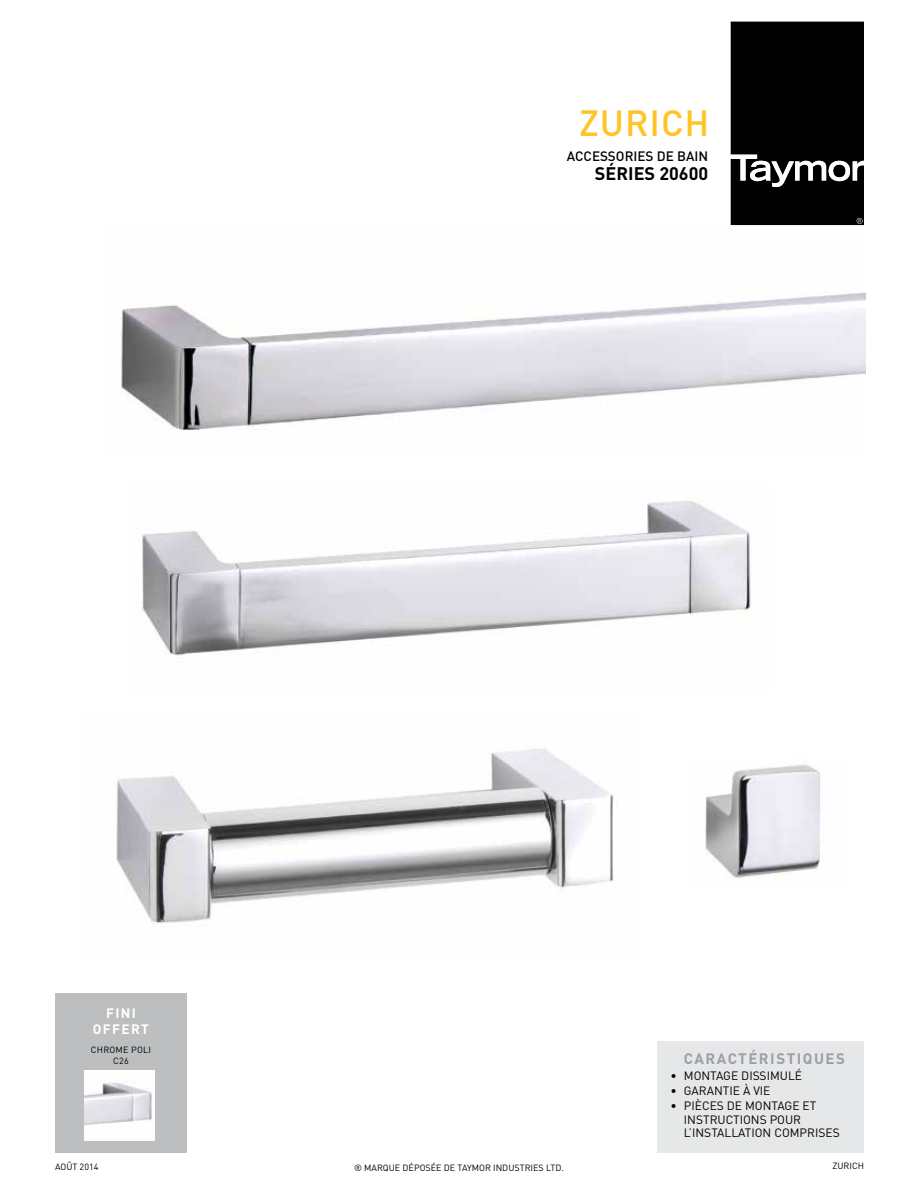
<style>
.page{position:relative;width:918px;height:1188px;background:#fff}
.page>*{position:absolute;margin:0;border:0;box-sizing:border-box;transform-origin:0 0}
.t1{font:500 36px "DIN";color:#ffc425}
.t2{font:700 18px "DIN";color:#000}
.t3{font:700 15px "DIN";letter-spacing:.1em;color:#9d9fa2}
.t4{font:500 13.5px "DIN";color:#000}
.t5{font:700 13.5px/16.5px "DIN";letter-spacing:.1em;color:#fff;text-align:center}
.t6{font:12px/13.5px "DIN";color:#000}
.t7{font:9px "DIN";color:#000}
.t8{font:9px/10.5px "DIN";letter-spacing:.025em;color:#000;text-align:center}
</style>
<div class="page">
<img style="left:121px;top:225px;width:744px;height:205px">
<div style="left:731px;top:22px;width:133px;height:203px;background:#000"></div>
<div style="left:55px;top:994px;width:132px;height:159px;background:#bcbec0"></div>
<div style="left:658px;top:1041px;width:206px;height:111px;background:#e6e7e8"></div>
<div style="left:84px;top:1070px;width:71px;height:71px;background:#fff"></div>
<img style="left:84px;top:1082px;width:68px;height:44px">
<img style="left:116px;top:748px;width:501px;height:176px">
<img style="left:705px;top:764px;width:116px;height:114px">
<img style="left:141px;top:501px;width:610px;height:155px">
<h1 class="t1" style="left:579px;top:100px;width:132px">ZURICH</h1>
<p class="t4" style="left:567px;top:147px;width:143px">ACCESSORIES DE BAIN</p>
<h2 class="t2" style="left:595px;top:162px;width:115px">SÉRIES 20600</h2>
<p class="t5" style="left:93px;top:1004px;width:58px">FINI<br>OFFERT</p>
<p class="t8" style="left:91px;top:1045px;width:62px">CHROME POLI c26</p>
<p class="t7" style="left:55px;top:1162px;width:45px">AOÛT 2014</p>
<p class="t7" style="left:354px;top:1162px;width:211px">® MARQUE DÉPOSÉE DE TAYMOR INDUSTRIES LTD.</p>
<p class="t3" style="left:684px;top:1048px;width:163px">CARACTÉRISTIQUES</p>
<p class="t6" style="left:670px;top:1069px;width:133px">• MONTAGE DISSIMULÉ</p>
<p class="t6" style="left:670px;top:1084px;width:102px">• GARANTIE À VIE</p>
<p class="t6" style="left:684px;top:1099px;width:157px;text-indent:-14px">• PIÈCES DE MONTAGE ET<br>INSTRUCTIONS POUR<br>L’INSTALLATION COMPRISES</p>
<p class="t7" style="left:832px;top:1161px;width:33px">ZURICH</p>
</div>
